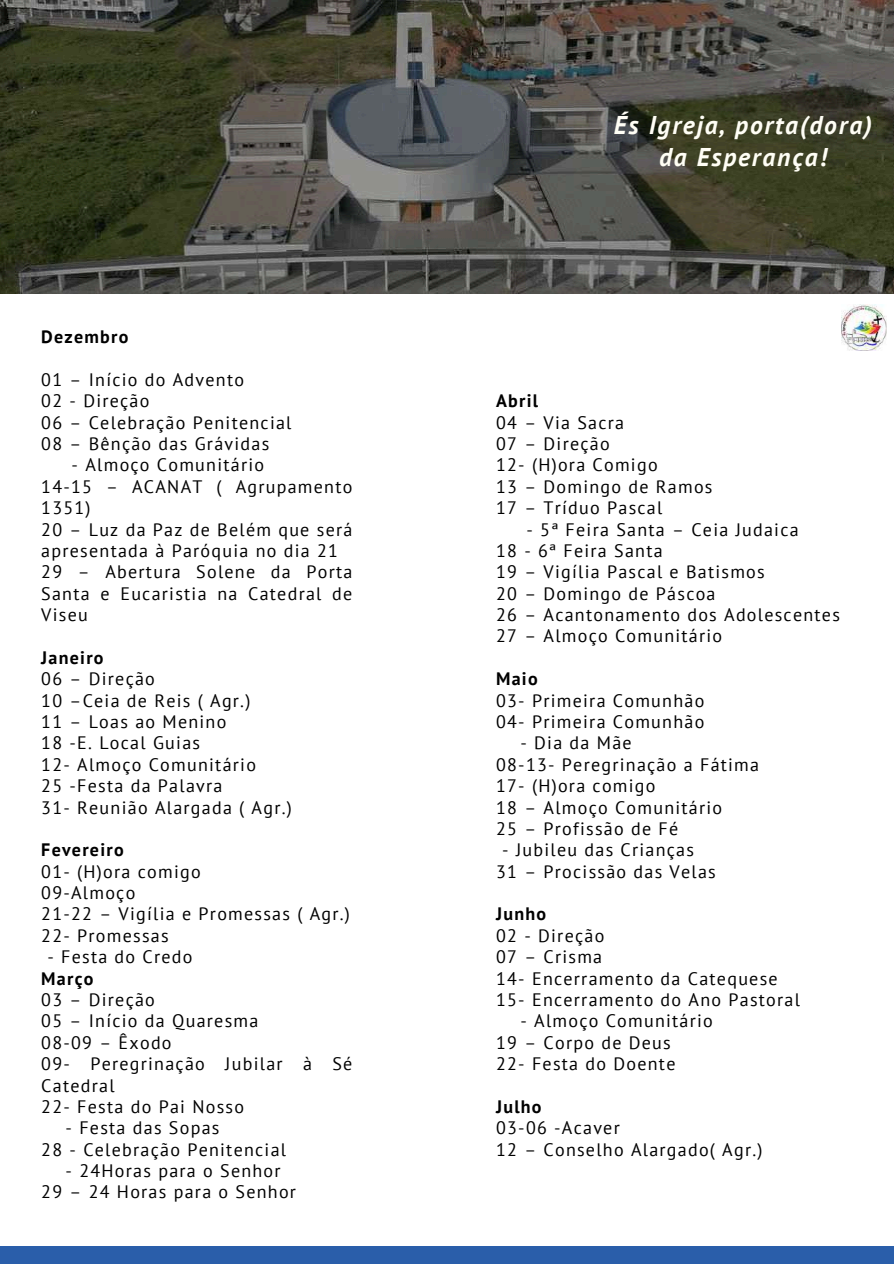
<style>
.page{position:relative;width:894px;height:1264px;background:#fff}
.page>*{position:absolute;margin:0;border:0;box-sizing:border-box;transform-origin:0 0}
.t1{font:italic 700 25.65px/31.5px "PT Sans";letter-spacing:.07em;color:#fffef5;text-align:center}
.t2{font:18px/21.3px "PT Sans";letter-spacing:.07em;color:#000}
.t3{font:700 18px "PT Sans";letter-spacing:.07em;color:#000}
</style>
<div class="page">
<img style="left:0;top:0;width:893px;height:293px">
<div style="left:0;top:1246px;width:893px;height:17px;background:#2a5eaa"></div>
<img style="left:841px;top:304px;width:45px;height:46px">
<p class="t3" style="left:41px;top:325px;width:89px">Dezembro</p>
<p class="t2" style="left:41px;top:368px;width:252px">01 – Início do Advento<br>02 - Direção<br>06 – Celebração Penitencial<br>08 – Bênção das Grávidas</p>
<p class="t2" style="left:41px;top:454px;width:312px;text-indent:30px">- Almoço Comunitário<br>14-15 – ACANAT ( Agrupamento<br>1351)<br>20 – Luz da Paz de Belém que será apresentada à Paróquia no dia 21<br>29 – Abertura Solene da Porta<br>Santa e Eucaristia na Catedral de<br>Viseu</p>
<p class="t3" style="left:41px;top:645px;width:64px">Janeiro</p>
<p class="t2" style="left:41px;top:668px;width:252px">06 – Direção<br>10 –Ceia de Reis ( Agr.)<br>11 – Loas ao Menino<br>18 -E. Local Guias<br>12- Almoço Comunitário<br>25 -Festa da Palavra<br>31- Reunião Alargada ( Agr.)</p>
<p class="t3" style="left:41px;top:838px;width:84px">Fevereiro</p>
<p class="t2" style="left:41px;top:860px;width:310px">01- (H)ora comigo<br>09-Almoço<br>21-22 – Vigília e Promessas ( Agr.)<br>22- Promessas</p>
<p class="t2" style="left:47px;top:945px;width:147px">- Festa do Credo</p>
<p class="t3" style="left:41px;top:966px;width:54px">Março</p>
<p class="t2" style="left:41px;top:988px;width:312px">03 – Direção<br>05 – Início da Quaresma<br>08-09 – Êxodo<br>09- Peregrinação Jubilar à Sé<br>Catedral<br>22- Festa do Pai Nosso</p>
<p class="t2" style="left:41px;top:1116px;width:246px;text-indent:24px">- Festa das Sopas<br>28 - Celebração Penitencial</p>
<p class="t2" style="left:41px;top:1159px;width:256px;text-align:center">- 24Horas para o Senhor<br>29 – 24 Horas para o Senhor</p>
<h1 class="t1" style="left:613px;top:109px;width:259px">És Igreja, porta(dora) da Esperança!</h1>
<p class="t3" style="left:496px;top:389px;width:44px">Abril</p>
<p class="t2" style="left:496px;top:411px;width:218px">04 – Via Sacra<br>07 – Direção<br>12- (H)ora Comigo<br>13 – Domingo de Ramos<br>17 – Tríduo Pascal</p>
<p class="t2" style="left:496px;top:518px;width:345px;text-indent:30px">- 5ª Feira Santa – Ceia Judaica<br>18 - 6ª Feira Santa<br>19 – Vigília Pascal e Batismos<br>20 – Domingo de Páscoa<br>26 – Acantonamento dos Adolescentes<br>27 – Almoço Comunitário</p>
<p class="t3" style="left:496px;top:667px;width:43px">Maio</p>
<p class="t2" style="left:496px;top:689px;width:210px">03- Primeira Comunhão<br>04- Primeira Comunhão</p>
<p class="t2" style="left:496px;top:732px;width:264px;text-indent:24px">- Dia da Mãe<br>08-13- Peregrinação a Fátima<br>17- (H)ora comigo<br>18 – Almoço Comunitário<br>25 – Profissão de Fé</p>
<p class="t2" style="left:496px;top:839px;width:221px;text-indent:6px">- Jubileu das Crianças<br>31 – Procissão das Velas</p>
<p class="t3" style="left:496px;top:902px;width:52px">Junho</p>
<p class="t2" style="left:496px;top:924px;width:305px">02 - Direção<br>07 – Crisma<br>14- Encerramento da Catequese<br>15- Encerramento do Ano Pastoral</p>
<p class="t2" style="left:496px;top:1010px;width:218px;text-indent:24px">- Almoço Comunitário<br>19 – Corpo de Deus<br>22- Festa do Doente</p>
<p class="t3" style="left:496px;top:1094px;width:47px">Julho</p>
<p class="t2" style="left:496px;top:1116px;width:268px">03-06 -Acaver<br>12 – Conselho Alargado( Agr.)</p>
</div>
